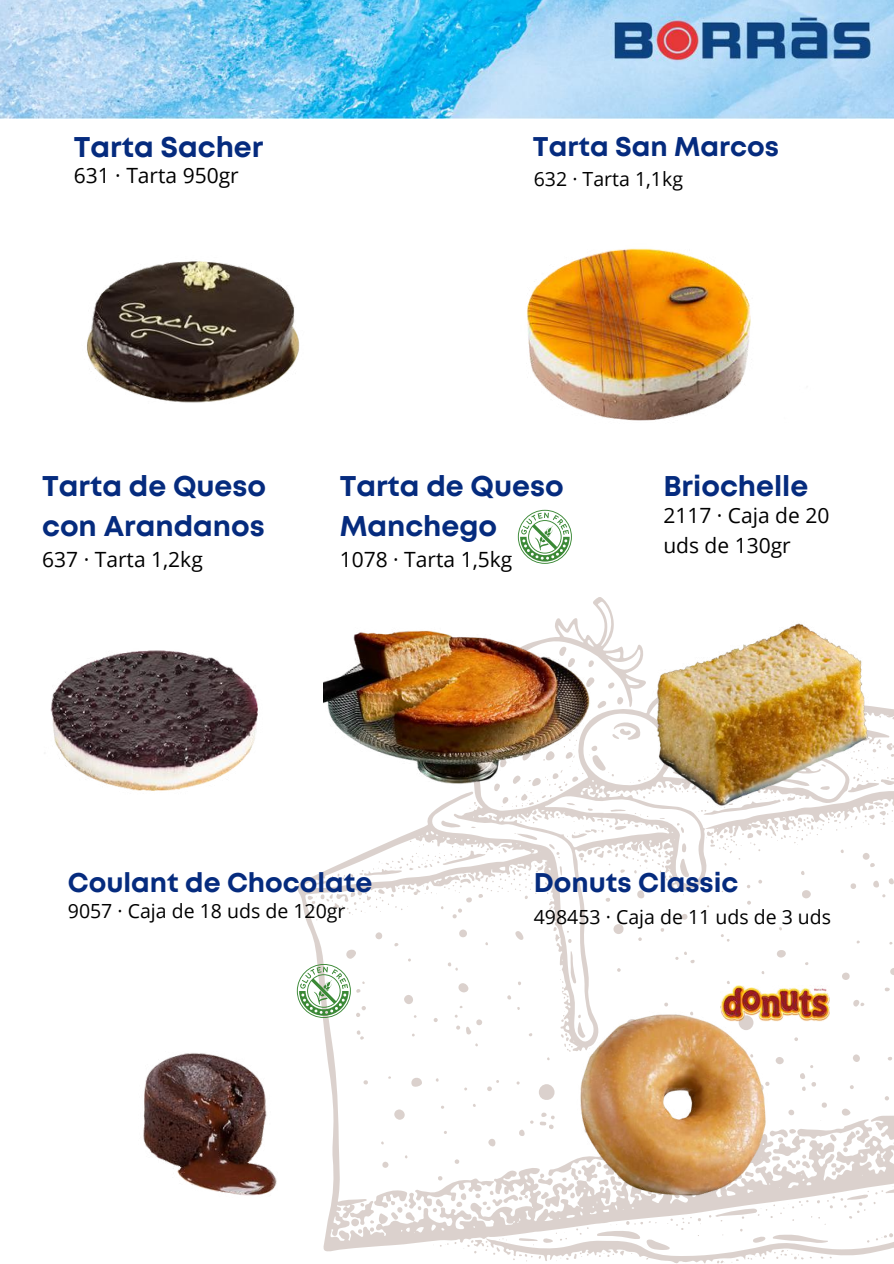
<style>
.page{position:relative;width:894px;height:1264px;background:#fff}
.page>*{position:absolute;margin:0;border:0;box-sizing:border-box;transform-origin:0 0}
.t1{font:700 28.5px/39.3px "Mont";color:#052b7e}
.t2{font:700 27px "Mont";color:#052b7e}
.t3{font:21px/29.2px "Open Sans";color:#000}
.t4{font:19.5px "Open Sans";color:#000}
</style>
<div class="page">
<img style="left:0;top:0;width:893px;height:118px">
<svg style="left:517px;top:510px;width:54px;height:54px"></svg>
<svg style="left:297px;top:597px;width:596px;height:666px"></svg>
<svg style="left:297px;top:964px;width:54px;height:54px"></svg>
<img style="left:527px;top:248px;width:224px;height:173px">
<img style="left:87px;top:261px;width:213px;height:142px">
<img style="left:324px;top:615px;width:271px;height:179px">
<img style="left:629px;top:604px;width:249px;height:214px">
<img style="left:143px;top:1031px;width:190px;height:186px">
<img style="left:571px;top:1009px;width:203px;height:197px">
<img style="left:719px;top:985px;width:110px;height:36px">
<img style="left:50px;top:650px;width:208px;height:141px">
<h1 class="t1" style="left:74px;top:129px;width:191px">Tarta Sacher</h1>
<p class="t3" style="left:74px;top:160px;width:166px">631 · Tarta 950gr</p>
<p class="t2" style="left:533px;top:136px;width:247px">Tarta San Marcos</p>
<p class="t4" style="left:533px;top:166px;width:151px">632 · Tarta 1,1kg</p>
<h1 class="t1" style="left:42px;top:469px;width:225px">Tarta de Queso con Arandanos</h1>
<p class="t3" style="left:42px;top:544px;width:162px">637 · Tarta 1,2kg</p>
<h1 class="t1" style="left:339px;top:469px;width:225px">Tarta de Queso<br>Manchego</h1>
<p class="t3" style="left:339px;top:544px;width:174px">1078 · Tarta 1,5kg</p>
<h1 class="t1" style="left:663px;top:469px;width:146px">Briochelle</h1>
<p class="t3" style="left:663px;top:500px;width:167px">2117 · Caja de 20 uds de 130gr</p>
<p class="t2" style="left:68px;top:872px;width:306px">Coulant de Chocolate</p>
<p class="t4" style="left:68px;top:896px;width:279px">9057 · Caja de 18 uds de 120gr</p>
<p class="t2" style="left:533px;top:872px;width:206px">Donuts Classic</p>
<p class="t4" style="left:533px;top:903px;width:299px">498453 · Caja de 11 uds de 3 uds</p>
</div>
